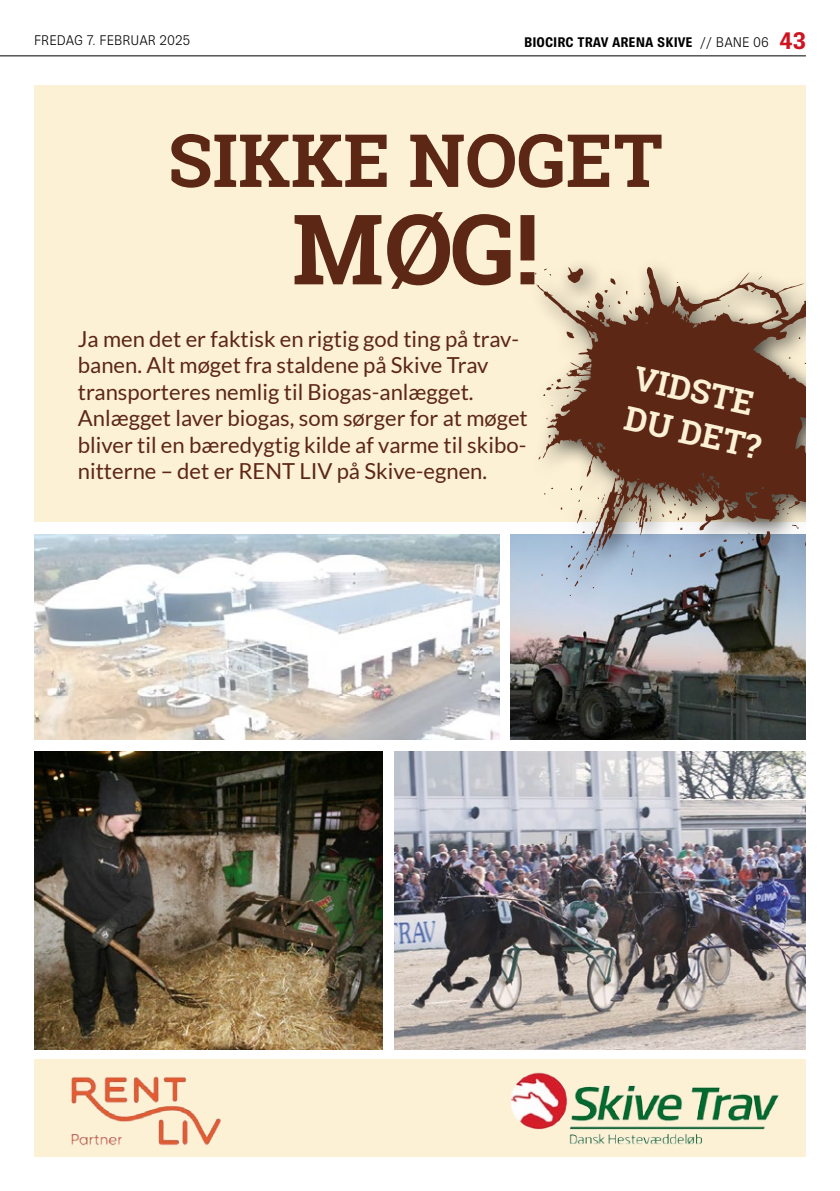
<style>
.page{position:relative;width:840px;height:1191px;background:#fff}
.page>*{position:absolute;margin:0;border:0;box-sizing:border-box;transform-origin:0 0}
.t1{font:700 97.4px "Roboto Slab";color:#5c2715}
.t2{font:700 73.4px "Roboto Slab";color:#5c2715}
.t3{font:700 33.2px/41.8px "Roboto Slab";color:#fcf1d5}
.t4{font:22px/26.4px "Lato";color:#5c2715}
.t5{font:700 14px "Brown Pro";color:#000}
.t6{font:300 14px "Brown Pro";color:#000}
.s1{font-weight:300}
.s2{font-size:24px;color:#ce1421}
</style>
<div class="page">
<hr style="left:0;top:56px;width:805px;height:1px;background:#000">
<div style="left:34px;top:1059px;width:770px;height:98px;background:#fcf1d5"></div>
<div style="left:34px;top:85px;width:770px;height:437px;background:#fcf1d5"></div>
<img style="left:511px;top:1072px;width:268px;height:73px">
<img style="left:394px;top:751px;width:410px;height:298px">
<img style="left:34px;top:751px;width:348px;height:298px">
<img style="left:510px;top:534px;width:294px;height:205px">
<img style="left:34px;top:534px;width:465px;height:205px">
<div style="left:526px;top:256px;width:278px;height:393px;background:#000;opacity:.72"></div>
<svg style="left:699px;top:551px;width:13px;height:6px"></svg>
<svg style="left:626px;top:551px;width:8px;height:6px"></svg>
<svg style="left:630px;top:568px;width:3px;height:7px"></svg>
<svg style="left:762px;top:582px;width:9px;height:11px"></svg>
<svg style="left:535px;top:267px;width:269px;height:284px;fill:#5c2715"></svg>
<svg style="left:622px;top:487px;width:64px;height:49px"></svg>
<svg style="left:566px;top:530px;width:32px;height:58px;background:#aabace"></svg>
<img style="left:71px;top:1076px;width:150px;height:70px">
<p class="t6" style="left:34px;top:32px;width:157px">FREDAG 7. FEBRUAR 2025</p>
<p class="t5" style="left:524px;top:34px;width:283px">BIOCIRC TRAV ARENA SKIVE <span class="s1">// BANE 06</span> <span class="s2">43</span></p>
<h2 class="t2" style="left:168px;top:110px;width:496px">SIKKE NOGET</h2>
<h1 class="t1" style="left:292px;top:182px;width:248px">MØG!</h1>
<p class="t4" style="left:78px;top:325px;width:451px">Ja men det er faktisk en rigtig god ting på trav&shy;banen. Alt møget fra staldene på Skive Trav transporteres nemlig til Biogas-anlægget.<br>Anlægget laver biogas, som sørger for at møget bliver til en bæredygtig kilde af varme til skibo&shy;nitterne – det er RENT LIV på Skive-egnen.</p>
<h3 class="t3" style="left:637px;top:356px;width:140px;rotate:12deg">VIDSTE<br>DU DET?</h3>
</div>
